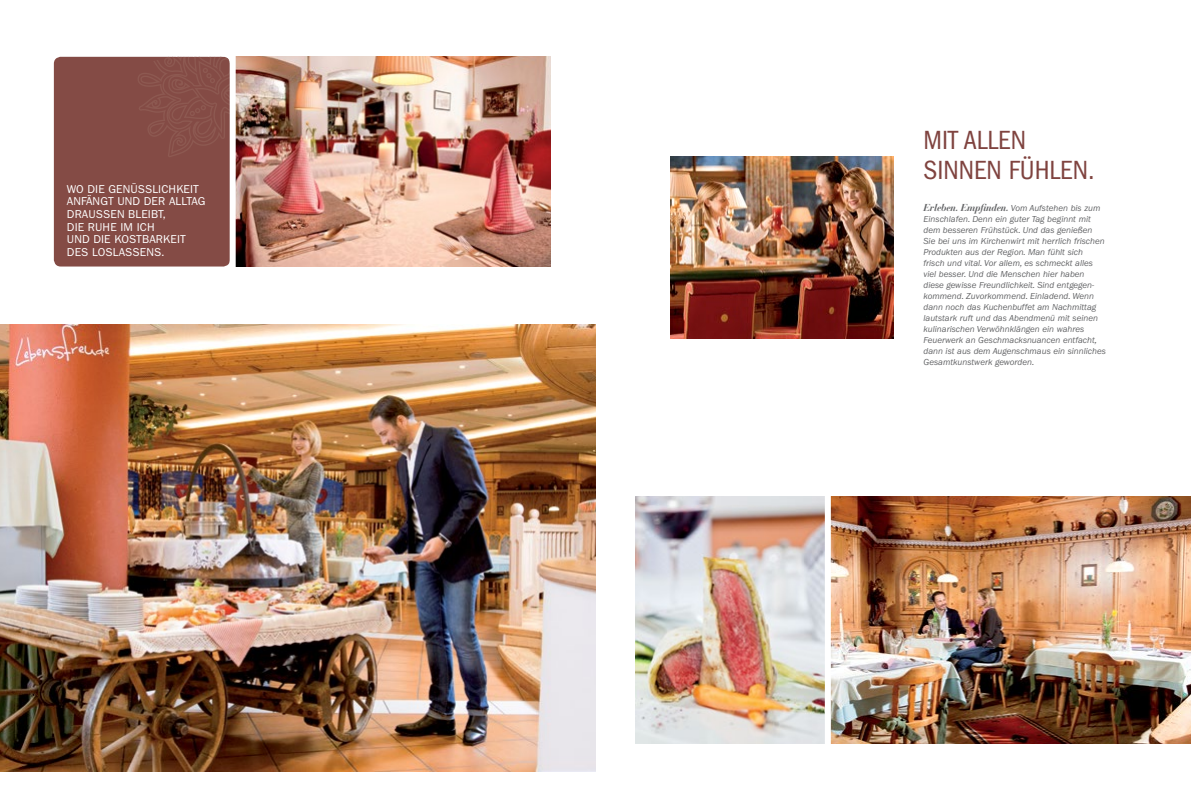
<style>
.page{position:relative;width:1191px;height:794px;background:#fff}
.page>*{position:absolute;margin:0;border:0;box-sizing:border-box;transform-origin:0 0}
.t1{font:condensed 27.2px/30px "ITC Franklin Gothic Std";color:#7f433f}
.t2{font:11.5px/12.6px "ITC Franklin Gothic Std";letter-spacing:.01em;color:#fff}
.t3{font:italic 700 10px "Bauer Bodoni";letter-spacing:-.03em;color:#636466}
.t4{font:italic 9px/11px "ITC Franklin Gothic Std";color:#636466}
.s1{font-family:"ITC Franklin Gothic Std";font-weight:400;font-size:9px}
</style>
<div class="page">
<img style="left:0;top:325px;width:595px;height:446px">
<div style="left:54px;top:57px;width:176px;height:209px;background:#844b45;border-radius:7px"></div>
<svg style="left:137px;top:56px;width:156px;height:101px"></svg>
<img style="left:236px;top:57px;width:314px;height:209px">
<div style="left:230px;top:23px;width:6px;height:264px;background:#fff"></div>
<img style="left:635px;top:496px;width:190px;height:247px">
<img style="left:670px;top:156px;width:223px;height:182px">
<img style="left:831px;top:496px;width:360px;height:247px">
<p class="t2" style="left:67px;top:182px;width:140px">WO DIE GENÜSSLICHKEIT<br>ANFÄNGT UND DER ALLTAG<br>DRAUSSEN BLEIBT,<br>DIE RUHE IM ICH<br>UND DIE KOSTBARKEIT<br>DES LOSLASSENS.</p>
<h1 class="t1" style="left:923px;top:125px;width:173px">MIT ALLEN<br>SINNEN FÜHLEN.</h1>
<p class="t3" style="left:923px;top:201px;width:178px">Erleben. Empfinden. <span class="s1">Vom Aufstehen bis zum</span></p>
<p class="t4" style="left:923px;top:213px;width:184px">Einschlafen. Denn ein guter Tag beginnt mit dem besseren Frühstück. Und das genießen Sie bei uns im Kirchenwirt mit herrlich frischen Produkten aus der Region. Man fühlt sich frisch und vital. Vor allem, es schmeckt alles viel besser. Und die Menschen hier haben diese gewisse Freundlichkeit. Sind entgegen&shy;kommend. Zuvorkommend. Einladend. Wenn dann noch das Kuchenbuffet am Nachmittag lautstark ruft und das Abendmenü mit seinen kulinarischen Verwöhnklängen ein wahres Feuerwerk an Geschmacksnuancen entfacht, dann ist aus dem Augenschmaus ein sinnliches Gesamtkunstwerk geworden.</p>
</div>
